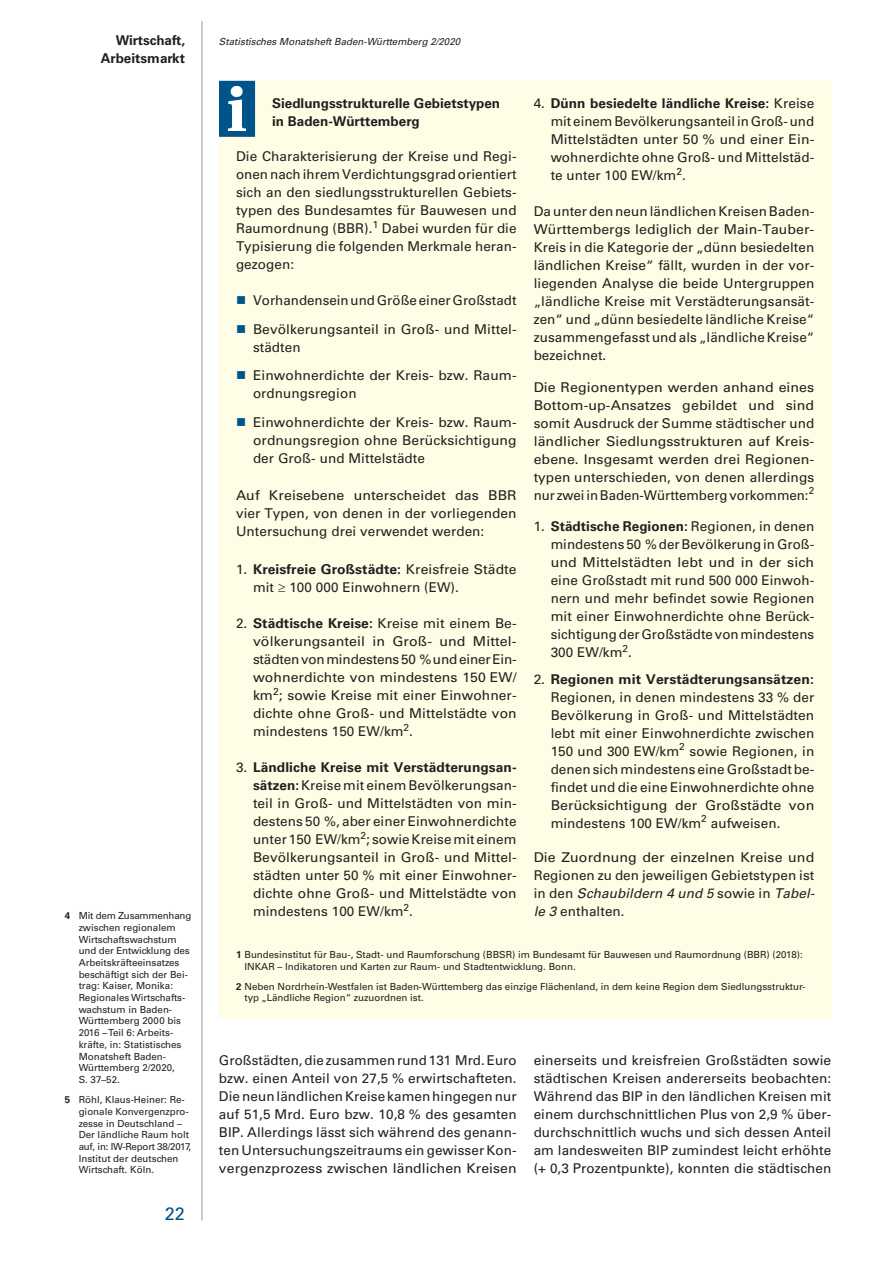
<style>
.page{position:relative;width:893px;height:1263px;background:#fff}
.page>*{position:absolute;margin:0;border:0;box-sizing:border-box;transform-origin:0 0}
.t1{font:18px "Univers";color:#01548a}
.t2{font:13.5px/18px "Univers";letter-spacing:.005em;color:#231f20;text-align:justify}
.t3{font:13.5px/18px "Univers";letter-spacing:.005em;color:#231f20;text-align:justify;scale:1.05 1}
.t4{font:700 13.5px/18px "Univers";color:#231f20}
.t5{font:9.75px/11.7px "Univers";color:#231f20}
.t6{font:italic 9.75px "Univers";color:#231f20}
.s1{font-weight:700}
.s2{font-style:italic}
</style>
<div class="page">
<hr style="left:202px;top:21px;width:1px;height:1199px;background:#939598">
<div style="left:219px;top:81px;width:612px;height:852px;background:#fffde5"></div>
<div style="left:219px;top:81px;width:36px;height:56px;background:#01548a"></div>
<img style="left:229px;top:86px;width:17px;height:44px">
<div style="left:219px;top:933px;width:612px;height:85px;background:#fffde5"></div>
<p class="t4" style="left:116px;top:31px;width:71px">Wirtschaft,</p>
<p class="t6" style="left:219px;top:35px;width:243px">Statistisches Monatsheft Baden-Württemberg 2/2020</p>
<p class="t4" style="left:101px;top:49px;width:86px">Arbeitsmarkt</p>
<p class="t5" style="left:79px;top:910px;width:114px;text-indent:-14px"><span class="s1">4</span> Mit dem Zusammenhang zwischen regionalem<br>Wirtschaftswachstum und der Entwicklung des<br>Arbeitskräfteeinsatzes beschäftigt sich der Bei&shy;trag: Kaiser, Monika:<br>Regionales Wirtschafts&shy;wachstum in Baden-<br>Württemberg 2000 bis<br>2016 – Teil 6: Arbeits&shy;kräfte, in: Statistisches<br>Monatsheft Baden-<br>Württemberg 2/2020,<br>S. 37–52.</p>
<p class="t5" style="left:79px;top:1094px;width:114px;text-indent:-14px"><span class="s1">5</span> Röhl, Klaus-Heiner: Re&shy;gionale Konvergenzpro&shy;zesse in Deutschland –<br>Der ländliche Raum holt auf, in: IW-Report 38/2017,<br>Institut der deutschen<br>Wirtschaft. Köln.</p>
<h1 class="t1" style="left:165px;top:1203px;width:22px">22</h1>
<p class="t4" style="left:272px;top:94px;width:230px">Siedlungsstrukturelle Gebietstypen in Baden-Württemberg</p>
<p class="t2" style="left:236px;top:147px;width:282px">Die Charakterisierung der Kreise und Regi&shy;onen nach ihrem Verdichtungsgrad orientiert sich an den siedlungsstrukturellen Gebiets&shy;typen des Bundesamtes für Bauwesen und Raumordnung (BBR).<sup>1</sup> Dabei wurden für die Typisierung die folgenden Merkmale heran&shy;gezogen:</p>
<p class="t2" style="left:253px;top:286px;width:265px;line-height:28.7px">Vorhandensein und Größe einer Großstadt<br>Bevölkerungsanteil in Groß- und Mittel-</p>
<p class="t2" style="left:253px;top:333px;width:265px;line-height:28.7px">städten<br>Einwohnerdichte der Kreis- bzw. Raum-</p>
<p class="t2" style="left:253px;top:379px;width:265px;line-height:28.7px">ordnungsregion<br>Einwohnerdichte der Kreis- bzw. Raum-</p>
<p class="t2" style="left:253px;top:431px;width:265px">ordnungsregion ohne Berücksichtigung der Groß- und Mittelstädte</p>
<p class="t3" style="left:236px;top:486px;width:269px">Auf Kreisebene unterscheidet das BBR vier Typen, von denen in der vorliegenden Untersuchung drei verwendet werden:</p>
<p class="t2" style="left:253px;top:561px;width:265px;text-indent:-17px">1. <span class="s1">Kreisfreie Großstädte:</span> Kreisfreie Städte mit ≥ 100 000 Einwohnern (EW).</p>
<p class="t2" style="left:253px;top:615px;width:265px;text-indent:-17px">2. <span class="s1">Städtische Kreise:</span> Kreise mit einem Be&shy;völkerungsanteil in Groß- und Mittel&shy;städten von mindestens 50 % und einer Ein&shy;wohnerdichte von mindestens 150 EW/ km<sup>2</sup>; sowie Kreise mit einer Einwohner&shy;dichte ohne Groß- und Mittelstädte von mindestens 150 EW/km<sup>2</sup>.</p>
<p class="t2" style="left:253px;top:758px;width:265px;text-indent:-17px">3. <span class="s1">Ländliche Kreise mit Verstädterungsan&shy;sätzen:</span> Kreise mit einem Bevölkerungsan&shy;teil in Groß- und Mittelstädten von min&shy;destens 50 %, aber einer Einwohnerdichte unter 150 EW/km<sup>2</sup>; sowie Kreise mit einem Bevölkerungsanteil in Groß- und Mittel&shy;städten unter 50 % mit einer Einwohner&shy;dichte ohne Groß- und Mittelstädte von mindestens 100 EW/km<sup>2</sup>.</p>
<p class="t2" style="left:551px;top:94px;width:265px;text-indent:-17px">4. <span class="s1">Dünn besiedelte ländliche Kreise:</span> Kreise mit einem Bevölkerungsanteil in Groß- und Mittelstädten unter 50 % und einer Ein&shy;wohnerdichte ohne Groß- und Mittelstäd&shy;te unter 100 EW/km<sup>2</sup>.</p>
<p class="t2" style="left:534px;top:202px;width:282px">Da unter den neun ländlichen Kreisen Baden-Württembergs lediglich der Main-Tauber-Kreis in die Kategorie der „dünn besiedelten ländlichen Kreise“ fällt, wurden in der vor&shy;liegenden Analyse die beide Untergruppen „ländliche Kreise mit Verstädterungsansät&shy;zen“ und „dünn besiedelte ländliche Kreise“ zusammengefasst und als „ländliche Kreise“ bezeichnet.</p>
<p class="t3" style="left:534px;top:378px;width:269px">Die Regionentypen werden anhand eines Bottom-up-Ansatzes gebildet und sind somit Ausdruck der Summe städtischer und ländlicher Siedlungsstrukturen auf Kreis&shy;ebene. Insgesamt werden drei Regionen&shy;typen unterschieden, von denen allerdings nur zwei in Baden-Württemberg vorkommen:<sup>2</sup></p>
<p class="t2" style="left:551px;top:517px;width:265px;text-indent:-17px">1. <span class="s1">Städtische Regionen:</span> Regionen, in denen mindestens 50 % der Bevölkerung in Groß&shy;und Mittelstädten lebt und in der sich eine Großstadt mit rund 500 000 Einwoh&shy;nern und mehr befindet sowie Regionen mit einer Einwohnerdichte ohne Berück&shy;sichtigung der Großstädte von mindestens 300 EW/km<sup>2</sup>.</p>
<p class="t2" style="left:551px;top:670px;width:265px;text-indent:-17px">2. <span class="s1">Regionen mit Verstädterungsansätzen:<br></span>Regionen, in denen mindestens 33 % der Bevölkerung in Groß- und Mittelstädten lebt mit einer Einwohnerdichte zwischen 150 und 300 EW/km<sup>2</sup> sowie Regionen, in denen sich mindestens eine Großstadt be&shy;findet und die eine Einwohnerdichte ohne Berücksichtigung der Großstädte von mindestens 100 EW/km<sup>2</sup> aufweisen.</p>
<p class="t3" style="left:534px;top:848px;width:269px">Die Zuordnung der einzelnen Kreise und Regionen zu den jeweiligen Gebietstypen ist in den <span class="s2">Schaubildern 4 und 5</span> sowie in <span class="s2">Tabel&shy;le 3</span> enthalten.</p>
<p class="t5" style="left:244px;top:949px;width:560px;text-indent:-9px"><span class="s1">1</span> Bundesinstitut für Bau-, Stadt- und Raumforschung (BBSR) im Bundesamt für Bauwesen und Raumordnung (BBR) (2018):<br>INKAR – Indikatoren und Karten zur Raum- und Stadtentwicklung. Bonn.</p>
<p class="t5" style="left:244px;top:980px;width:562px;text-indent:-9px"><span class="s1">2</span> Neben Nordrhein-Westfalen ist Baden-Württemberg das einzige Flächenland, in dem keine Region dem Siedlungsstruktur&shy;typ „Ländliche Region“ zuzuordnen ist.</p>
<p class="t2" style="left:219px;top:1051px;width:299px">Großstädten, die zusammen rund 131 Mrd. Euro bzw. einen Anteil von 27,5 % erwirtschafteten.<br>Die neun ländlichen Kreise kamen hingegen nur auf 51,5 Mrd. Euro bzw. 10,8 % des gesamten BIP. Allerdings lässt sich während des genann&shy;ten Untersuchungszeitraums ein gewisser Kon&shy;vergenzprozess zwischen ländlichen Kreisen</p>
<p class="t2" style="left:534px;top:1051px;width:299px">einerseits und kreisfreien Großstädten sowie städtischen Kreisen andererseits beobachten:<br>Während das BIP in den ländlichen Kreisen mit einem durchschnittlichen Plus von 2,9 % über&shy;durchschnittlich wuchs und sich dessen Anteil am landesweiten BIP zumindest leicht erhöhte (+ 0,3 Prozentpunkte), konnten die städtischen</p>
</div>
